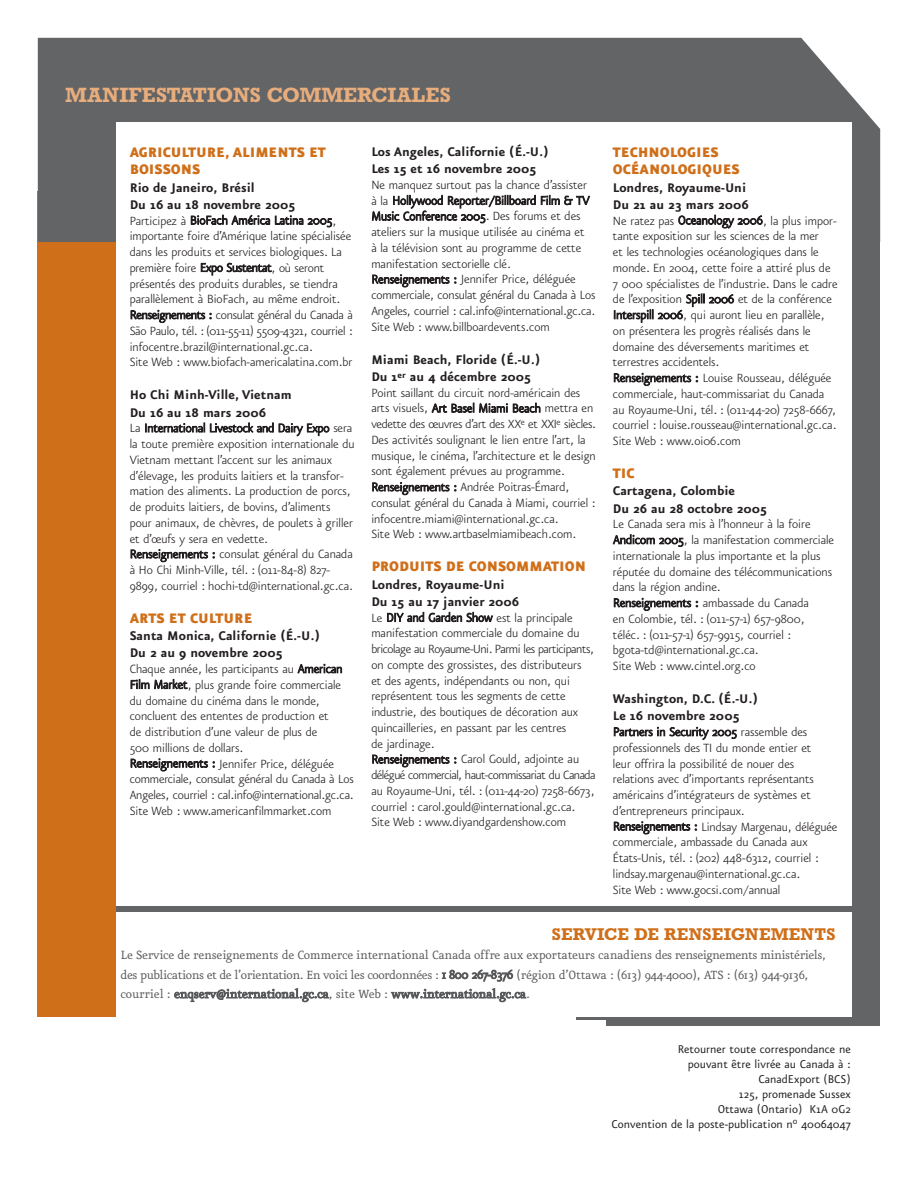
<style>
.page{position:relative;width:918px;height:1188px;background:#fff}
.page>*{position:absolute;margin:0;border:0;box-sizing:border-box;transform-origin:0 0}
.t1{font:700 21px "Rockwell";color:#e7ad7c}
.t2{font:700 17.25px "Rockwell";letter-spacing:.01em;color:#d06f19}
.t3{font:900 16.5px/17.2px "Eureka Sans";color:#d06f19}
.t4{font:700 15px/17.2px "Eureka Sans";color:#231f20}
.t5{font:300 14.25px/15.8px "Eureka Sans";color:#231f20}
.t6{font:14.25px/19.4px "Eureka";letter-spacing:-.02em;color:#58595b}
.t7{font:13.5px/15px "Eureka Sans";color:#231f20;text-align:right}
</style>
<div class="page">
<div style="left:38px;top:191px;width:842px;height:826px;background:#d06f19"></div>
<div style="left:38px;top:38px;width:842px;height:204px;background:#636466"></div>
<div style="left:606px;top:186px;width:274px;height:840px;background:#636466"></div>
<div style="left:116px;top:123px;width:736px;height:894px;background:#fff"></div>
<div style="left:116px;top:907px;width:736px;height:5px;background:#636466"></div>
<hr style="left:577px;top:1017px;width:45px;height:3px;background:#636466">
<h1 class="t1" style="left:65px;top:88px;width:387px">MANIFESTATIONS COMMERCIALES</h1>
<p class="t3" style="left:130px;top:145px;width:198px">AGRICULTURE, ALIMENTS ET<br>BOISSONS</p>
<p class="t4" style="left:130px;top:180px;width:167px">Rio de Janeiro, Brésil<br>Du 16 au 18 novembre 2005</p>
<p class="t5" style="left:130px;top:213px;width:225px">Participez à BioFach América Latina 2005, importante foire d’Amérique latine spécialisée dans les produits et services biologiques. La première foire Expo Sustentat, où seront présentés des produits durables, se tiendra parallèlement à BioFach, au même endroit.<br>Renseignements : consulat général du Canada à São Paulo, tél. : (011-55-11) 5509-4321, courriel : infocentre.brazil@international.gc.ca.<br>Site Web : www.biofach-americalatina.com.br</p>
<p class="t4" style="left:130px;top:388px;width:163px">Ho Chi Minh-Ville, Vietnam<br>Du 16 au 18 mars 2006</p>
<p class="t5" style="left:130px;top:421px;width:226px">La International Livestock and Dairy Expo sera la toute première exposition internationale du Vietnam mettant l’accent sur les animaux d’élevage, les produits laitiers et la transfor&shy;mation des aliments. La production de porcs, de produits laitiers, de bovins, d’aliments pour animaux, de chèvres, de poulets à griller et d’œufs y sera en vedette.<br>Renseignements : consulat général du Canada à Ho Chi Minh-Ville, tél. : (011-84-8) 827- 9899, courriel : hochi-td@international.gc.ca.</p>
<p class="t3" style="left:130px;top:611px;width:124px">ARTS ET CULTURE</p>
<p class="t4" style="left:130px;top:628px;width:192px">Santa Monica, Californie (É.-U.)<br>Du 2 au 9 novembre 2005</p>
<p class="t5" style="left:130px;top:662px;width:226px">Chaque année, les participants au American Film Market, plus grande foire commerciale du domaine du cinéma dans le monde, concluent des ententes de production et<br>de distribution d’une valeur de plus de<br>500 millions de dollars.<br>Renseignements : Jennifer Price, déléguée commerciale, consulat général du Canada à Los Angeles, courriel : cal.info@international.gc.ca.<br>Site Web : www.americanfilmmarket.com</p>
<p class="t4" style="left:371px;top:144px;width:179px">Los Angeles, Californie (É.-U.)<br>Les 15 et 16 novembre 2005</p>
<p class="t5" style="left:371px;top:178px;width:226px">Ne manquez surtout pas la chance d’assister à la Hollywood Reporter/Billboard Film &amp; TV Music Conference 2005. Des forums et des ateliers sur la musique utilisée au cinéma et<br>à la télévision sont au programme de cette manifestation sectorielle clé.<br>Renseignements : Jennifer Price, déléguée commerciale, consulat général du Canada à Los Angeles, courriel : cal.info@international.gc.ca.<br>Site Web : www.billboardevents.com</p>
<p class="t4" style="left:371px;top:352px;width:171px">Miami Beach, Floride (É.-U.)<br>Du 1<sup>er</sup> au 4 décembre 2005</p>
<p class="t5" style="left:371px;top:386px;width:226px">Point saillant du circuit nord-américain des arts visuels, Art Basel Miami Beach mettra en vedette des œuvres d’art des XX<sup>e</sup> et XXI<sup>e</sup> siècles.<br>Des activités soulignant le lien entre l’art, la musique, le cinéma, l’architecture et le design sont également prévues au programme.<br>Renseignements : Andrée Poitras-Émard, consulat général du Canada à Miami, courriel : infocentre.miami@international.gc.ca.<br>Site Web : www.artbaselmiamibeach.com.</p>
<p class="t3" style="left:371px;top:559px;width:216px">PRODUITS DE CONSOMMATION</p>
<p class="t4" style="left:371px;top:577px;width:149px">Londres, Royaume-Uni<br>Du 15 au 17 janvier 2006</p>
<p class="t5" style="left:371px;top:611px;width:226px">Le DIY and Garden Show est la principale manifestation commerciale du domaine du bricolage au Royaume-Uni. Parmi les participants, on compte des grossistes, des distributeurs<br>et des agents, indépendants ou non, qui représentent tous les segments de cette industrie, des boutiques de décoration aux quincailleries, en passant par les centres<br>de jardinage.<br>Renseignements : Carol Gould, adjointe au délégué commercial, haut-commissariat du Canada au Royaume-Uni, tél. : (011-44-20) 7258-6673, courriel : carol.gould@international.gc.ca.<br>Site Web : www.diyandgardenshow.com</p>
<p class="t3" style="left:613px;top:145px;width:128px">TECHNOLOGIES<br>OCÉANOLOGIQUES</p>
<p class="t4" style="left:613px;top:180px;width:137px">Londres, Royaume-Uni<br>Du 21 au 23 mars 2006</p>
<p class="t5" style="left:613px;top:214px;width:226px">Ne ratez pas Oceanology 2006, la plus impor&shy;tante exposition sur les sciences de la mer<br>et les technologies océanologiques dans le monde. En 2004, cette foire a attiré plus de 7 000 spécialistes de l’industrie. Dans le cadre de l’exposition Spill 2006 et de la conférence Interspill 2006, qui auront lieu en parallèle, on présentera les progrès réalisés dans le domaine des déversements maritimes et terrestres accidentels.<br>Renseignements : Louise Rousseau, déléguée commerciale, haut-commissariat du Canada au Royaume-Uni, tél. : (011-44-20) 7258-6667, courriel : louise.rousseau@international.gc.ca.<br>Site Web : www.oi06.com</p>
<p class="t3" style="left:613px;top:466px;width:23px">TIC</p>
<p class="t4" style="left:613px;top:484px;width:156px">Cartagena, Colombie<br>Du 26 au 28 octobre 2005</p>
<p class="t5" style="left:613px;top:517px;width:223px">Le Canada sera mis à l’honneur à la foire Andicom 2005, la manifestation commerciale internationale la plus importante et la plus réputée du domaine des télécommunications dans la région andine.<br>Renseignements : ambassade du Canada<br>en Colombie, tél. : (011-57-1) 657-9800, téléc. : (011-57-1) 657-9915, courriel : bgota-td@international.gc.ca.<br>Site Web : www.cintel.org.co</p>
<p class="t4" style="left:613px;top:691px;width:147px">Washington, D.C. (É.-U.)<br>Le 16 novembre 2005</p>
<p class="t5" style="left:613px;top:725px;width:226px">Partners in Security 2005 rassemble des professionnels des TI du monde entier et<br>leur offrira la possibilité de nouer des relations avec d’importants représentants américains d’intégrateurs de systèmes et d’entrepreneurs principaux.<br>Renseignements : Lindsay Margenau, déléguée commerciale, ambassade du Canada aux États-Unis, tél. : (202) 448-6312, courriel : lindsay.margenau@international.gc.ca.<br>Site Web : www.gocsi.com/annual</p>
<p class="t2" style="left:552px;top:928px;width:285px">SERVICE DE RENSEIGNEMENTS</p>
<p class="t6" style="left:121px;top:947px;width:707px">Le Service de renseignements de Commerce international Canada offre aux exportateurs canadiens des renseignements ministériels, des publications et de l’orientation. En voici les coordonnées : 1 800 267-8376 (région d’Ottawa : (613) 944-4000), ATS : (613) 944-9136, courriel : enqserv@international.gc.ca, site Web : www.international.gc.ca.</p>
<p class="t7" style="left:612px;top:1042px;width:241px">Retourner toute correspondance ne<br>pouvant être livrée au Canada à :<br>CanadExport (BCS)<br>125, promenade Sussex<br>Ottawa (Ontario) K1A 0G2<br>Convention de la poste-publication n<sup>o</sup> 40064047</p>
</div>
